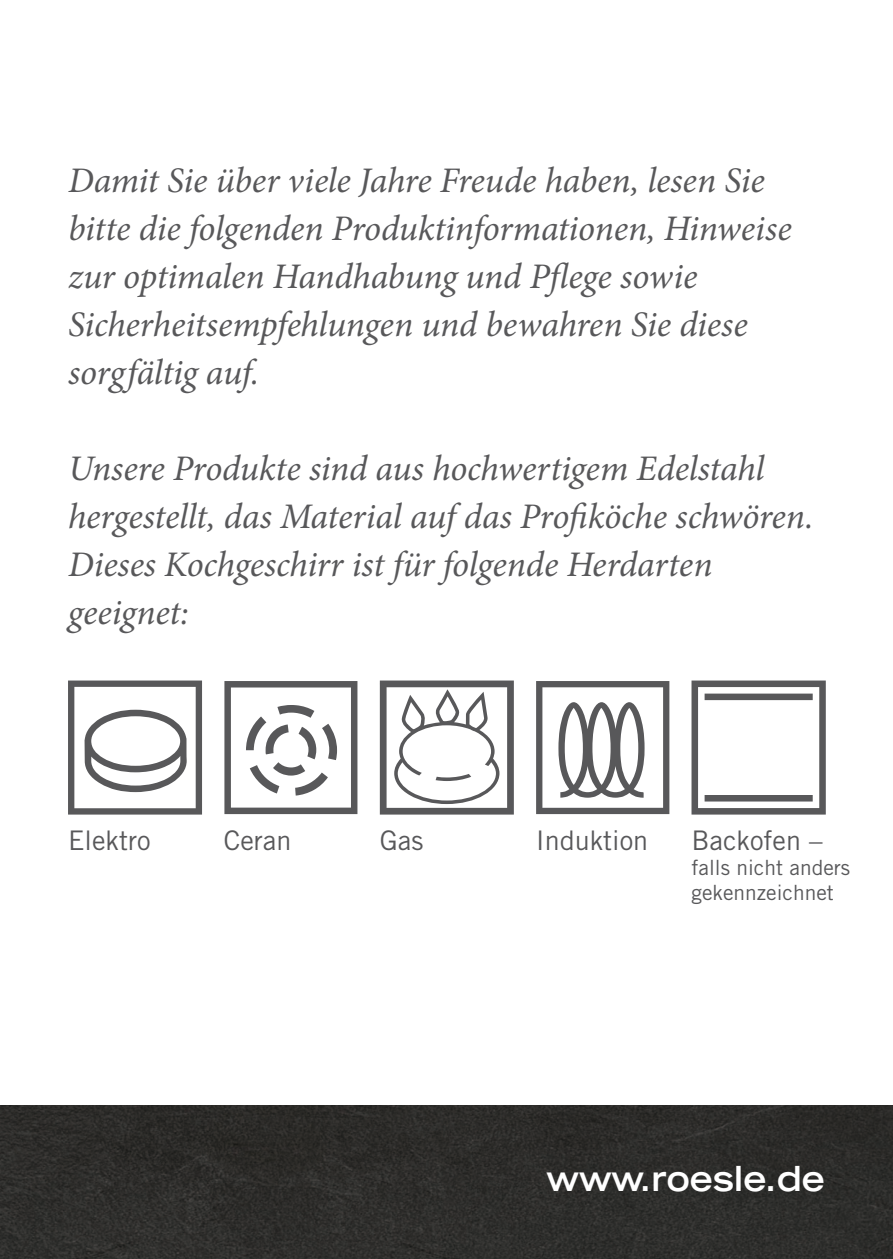
<style>
.page{position:relative;width:893px;height:1259px;background:#fff}
.page>*{position:absolute;margin:0;border:0;box-sizing:border-box;transform-origin:0 0}
.t1{font:italic 36px/48px "Minion Pro";letter-spacing:-.005em;color:#58585a}
.t2{font:700 expanded 34.5px "Trade Gothic LH";color:#fff}
.t3{font:27px "Trade Gothic";color:#58585a}
.t4{font:21px/25.2px "Trade Gothic";color:#58585a}
</style>
<div class="page">
<svg style="left:691px;top:680px;width:135px;height:134px"></svg>
<svg style="left:68px;top:680px;width:134px;height:134px"></svg>
<svg style="left:224px;top:681px;width:133px;height:133px"></svg>
<svg style="left:380px;top:680px;width:134px;height:134px"></svg>
<svg style="left:536px;top:681px;width:133px;height:133px"></svg>
<img style="left:0;top:1106px;width:893px;height:153px">
<p class="t1" style="left:68px;top:156px;width:725px">Damit Sie über viele Jahre Freude haben, lesen Sie bitte die folgenden Produktinformationen, Hinweise zur optimalen Handhabung und Pflege sowie Sicherheitsempfehlungen und bewahren Sie diese sorgfältig auf.</p>
<p class="t1" style="left:68px;top:444px;width:747px">Unsere Produkte sind aus hochwertigem Edelstahl hergestellt, das Material auf das Profiköche schwören.<br>Dieses Kochgeschirr ist für folgende Herdarten geeignet:</p>
<p class="t3" style="left:68px;top:824px;width:84px">Elektro</p>
<p class="t3" style="left:224px;top:824px;width:69px">Ceran</p>
<p class="t3" style="left:380px;top:824px;width:45px">Gas</p>
<p class="t3" style="left:691px;top:824px;width:133px">Backofen –</p>
<p class="t4" style="left:691px;top:854px;width:160px">falls nicht anders gekennzeichnet</p>
<p class="t3" style="left:536px;top:824px;width:114px">Induktion</p>
<p class="t2" style="left:546px;top:1155px;width:280px">www.roesle.de</p>
</div>
